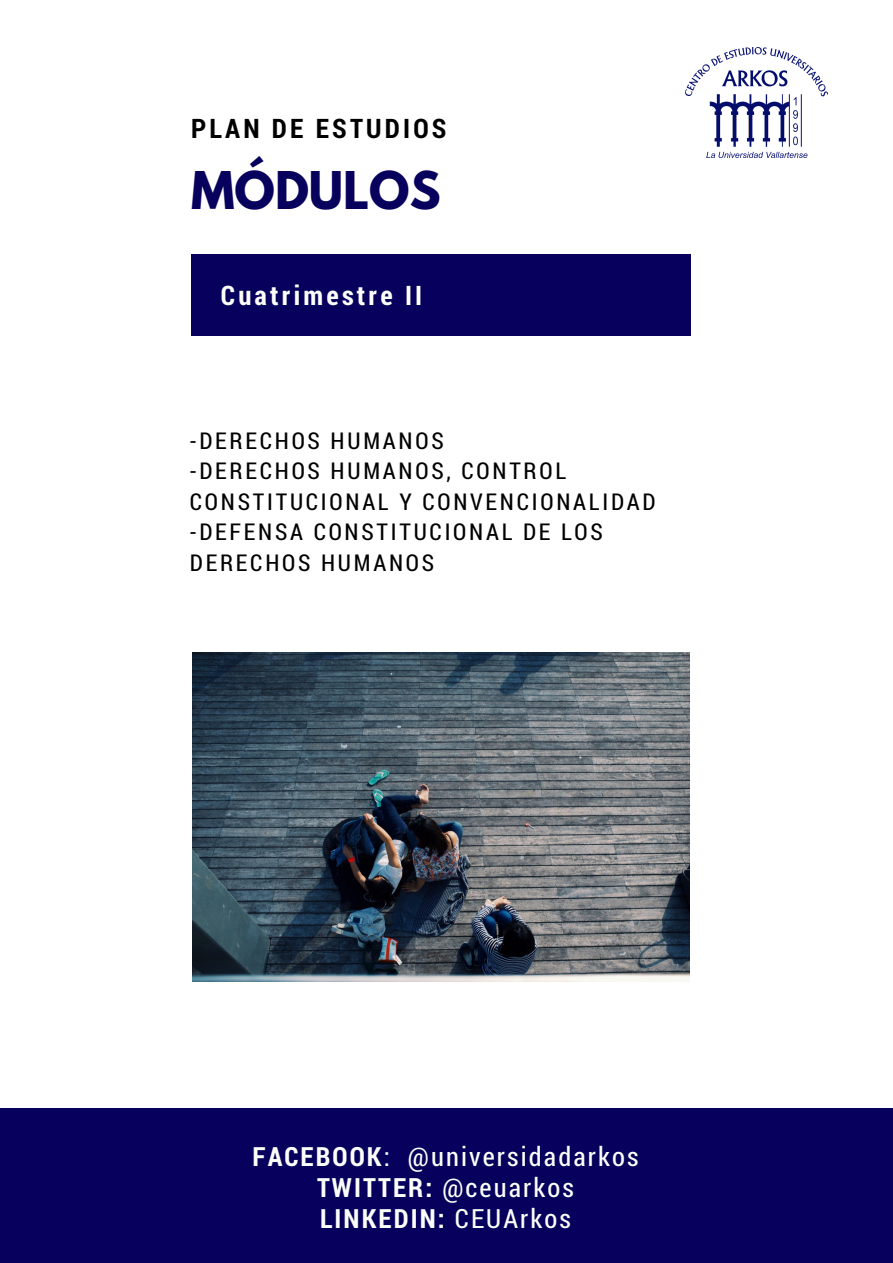
<style>
.page{position:relative;width:893px;height:1263px;background:#fff}
.page>*{position:absolute;margin:0;border:0;box-sizing:border-box;transform-origin:0 0}
.t1{font:700 46.05px "League Spartan";color:#07005c}
.t2{font:700 26.85px "Roboto Condensed";letter-spacing:.12em;color:#000}
.t3{font:700 26.85px "Roboto Condensed";letter-spacing:.12em;color:#fcfff9}
.t4{font:26.47px/31px "Roboto Condensed";letter-spacing:.08em;color:#fcfff9;text-align:center}
.t5{font:23.17px/30.4px "Roboto Condensed";letter-spacing:.12em;color:#000}
.s1{font-weight:700}
</style>
<div class="page">
<div style="left:191px;top:254px;width:500px;height:82px;background:#07005c"></div>
<div style="left:0;top:1108px;width:893px;height:155px;background:#07005c"></div>
<img style="left:685px;top:47px;width:143px;height:111px">
<img style="left:193px;top:652px;width:497px;height:330px">
<p class="t2" style="left:191px;top:110px;width:257px">PLAN DE ESTUDIOS</p>
<h1 class="t1" style="left:191px;top:168px;width:251px">MÓDULOS</h1>
<p class="t3" style="left:221px;top:276px;width:203px">Cuatrimestre II</p>
<p class="t5" style="left:190px;top:425px;width:467px">-DERECHOS HUMANOS<br>-DERECHOS HUMANOS, CONTROL<br>CONSTITUCIONAL Y CONVENCIONALIDAD -DEFENSA CONSTITUCIONAL DE LOS<br>DERECHOS HUMANOS</p>
<p class="t4" style="left:252px;top:1140px;width:388px"><span class="s1">FACEBOOK</span>: @universidadarkos<br><span class="s1">TWITTER:</span> @ceuarkos<br><span class="s1">LINKEDIN:</span> CEUArkos</p>
</div>
